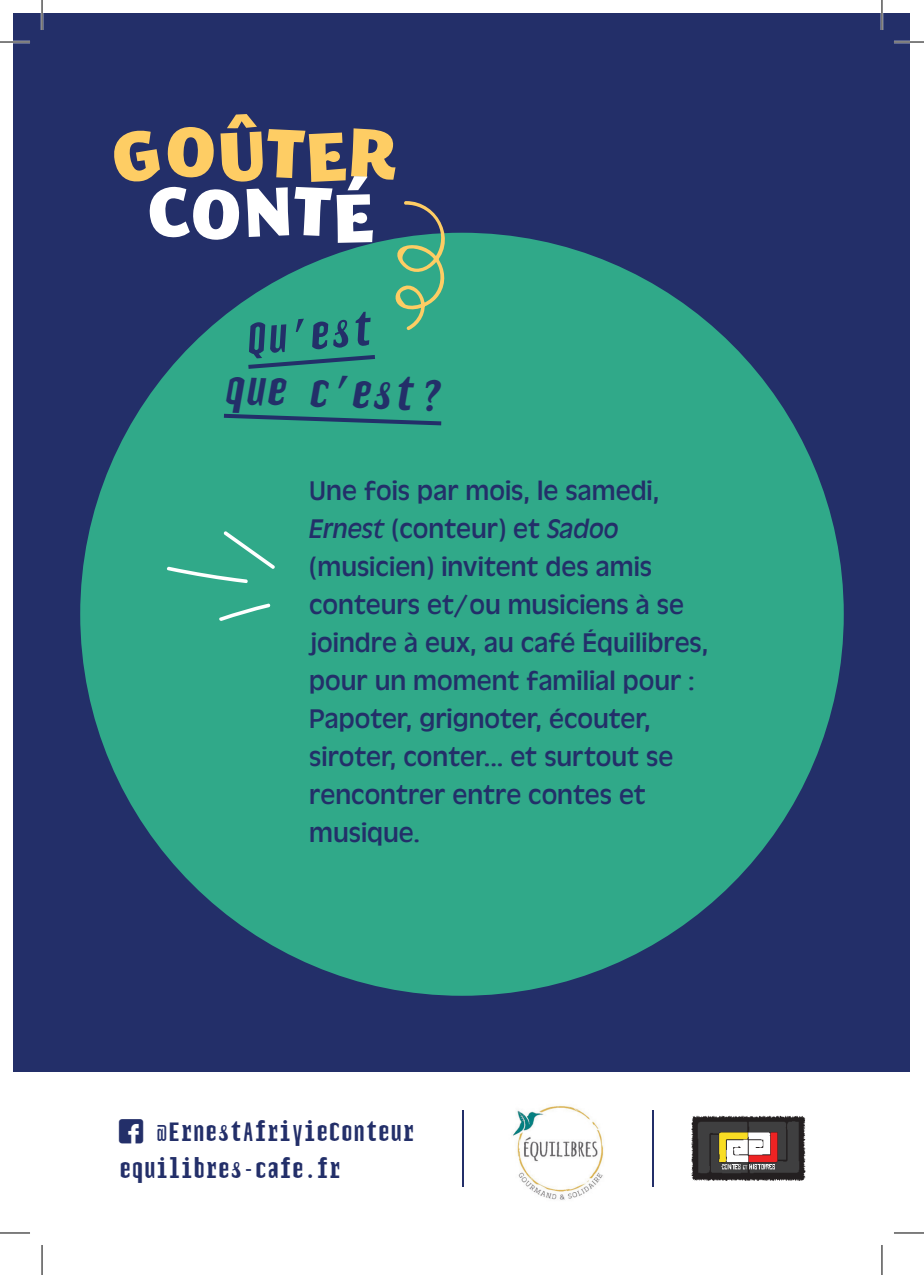
<style>
.page{position:relative;width:924px;height:1275px;background:#fff}
.page>*{position:absolute;margin:0;border:0;box-sizing:border-box;transform-origin:0 0}
.t1{font:italic 48px "Telerysm Mono 2";color:#232f69}
.t2{font:28px/38px "Antique Oli";color:#232f69}
.t3{font:28px "Telerysm Mono 2";color:#232f69}
.s1{font-style:italic}
</style>
<div class="page">
<div style="left:14px;top:14px;width:895px;height:1058px;background:#232f69"></div>
<div style="left:80px;top:233px;width:763px;height:762px;background:#30a989;border-radius:50%"></div>
<svg style="left:114px;top:114px;width:345px;height:217px"></svg>
<svg style="left:248px;top:355px;width:127px;height:14px"></svg>
<svg style="left:224px;top:414px;width:217px;height:11px"></svg>
<img style="left:512px;top:1105px;width:92px;height:95px">
<svg style="left:747px;top:1132px;width:29px;height:30px"></svg>
<hr style="left:462px;top:1110px;width:1px;height:76px;background:#232f69">
<hr style="left:652px;top:1110px;width:1px;height:76px;background:#232f69">
<svg style="left:219px;top:603px;width:52px;height:18px"></svg>
<svg style="left:167px;top:531px;width:108px;height:52px"></svg>
<img style="left:691px;top:1115px;width:56px;height:63px">
<hr style="left:0;top:41px;width:30px;height:2px;background:#fff">
<hr style="left:893px;top:41px;width:30px;height:2px;background:#fff">
<hr style="left:41px;top:0;width:2px;height:30px;background:#fff">
<hr style="left:880px;top:0;width:2px;height:30px;background:#fff">
<hr style="left:0;top:42px;width:30px;height:1px;background:#000">
<hr style="left:893px;top:42px;width:30px;height:1px;background:#000">
<hr style="left:0;top:1232px;width:30px;height:1px;background:#000">
<hr style="left:893px;top:1232px;width:30px;height:1px;background:#000">
<hr style="left:42px;top:0;width:1px;height:30px;background:#000">
<hr style="left:42px;top:1245px;width:1px;height:30px;background:#000">
<hr style="left:881px;top:0;width:1px;height:30px;background:#000">
<hr style="left:881px;top:1245px;width:1px;height:30px;background:#000">
<h1 class="t1" style="left:244px;top:311px;width:128px;rotate:-4deg">Qu’est</h1>
<h1 class="t1" style="left:226px;top:360px;width:219px;rotate:2deg">que c’est ?</h1>
<p class="t2" style="left:309px;top:472px;width:400px">Une fois par mois, le samedi,<br><span class="s1">Ernest</span> (conteur) et <span class="s1">Sadoo </span>(musicien) invitent des amis conteurs et/ou musiciens à se joindre à eux, au café Équilibres, pour un moment familial pour :<br>Papoter, grignoter, écouter, siroter, conter... et surtout se rencontrer entre contes et musique.</p>
<p class="t3" style="left:156px;top:1115px;width:260px">@ErnestAfriyieConteur</p>
<p class="t3" style="left:119px;top:1152px;width:223px">equilibres-cafe.fr</p>
</div>
